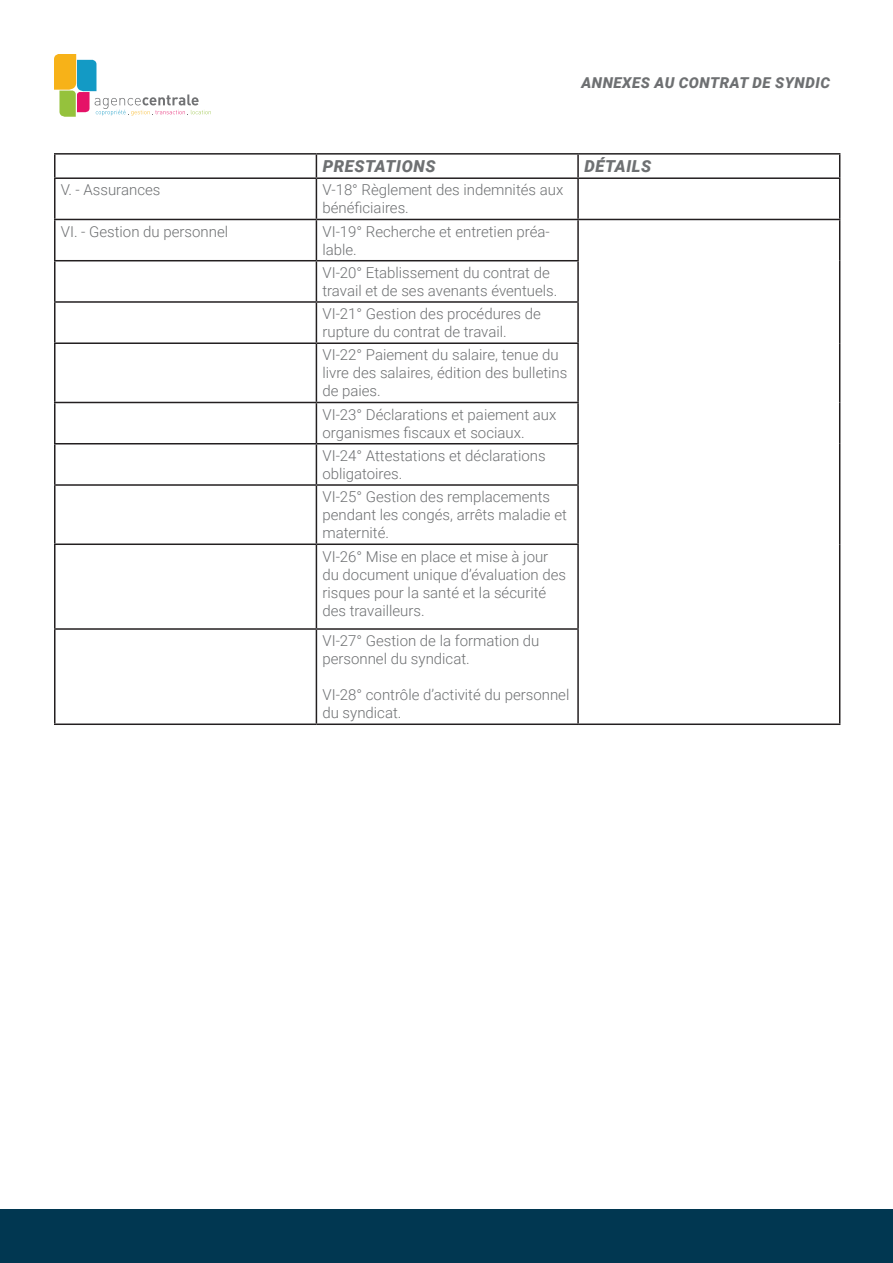
<style>
.page{position:relative;width:893px;height:1263px;background:#fff}
.page>*{position:absolute;margin:0;border:0;box-sizing:border-box;transform-origin:0 0}
.t1{font:italic 900 16.5px "Roboto";letter-spacing:.035em;color:#6e7072}
.t2{font:300 15px/18px "Roboto";color:#6e7072}
.t3{font:italic 900 15px "Roboto";letter-spacing:.035em;color:#6e7072}
</style>
<div class="page">
<div style="left:0;top:1209px;width:893px;height:54px;background:#013751"></div>
<svg style="left:54px;top:54px;width:157px;height:63px"></svg>
<hr style="left:54px;top:153px;width:262px;height:2px;background:#231f20">
<hr style="left:54px;top:155px;width:2px;height:22px;background:#231f20">
<hr style="left:316px;top:153px;width:262px;height:2px;background:#231f20">
<svg style="left:316px;top:155px;width:1px;height:22px"></svg>
<hr style="left:578px;top:153px;width:262px;height:2px;background:#231f20">
<hr style="left:577px;top:155px;width:2px;height:22px;background:#231f20">
<svg style="left:839px;top:155px;width:1px;height:22px"></svg>
<hr style="left:54px;top:177px;width:262px;height:2px;background:#231f20">
<hr style="left:54px;top:179px;width:2px;height:40px;background:#231f20">
<hr style="left:316px;top:177px;width:262px;height:2px;background:#231f20">
<hr style="left:316px;top:179px;width:1px;height:40px;background:#231f20">
<hr style="left:578px;top:177px;width:262px;height:2px;background:#231f20">
<hr style="left:577px;top:179px;width:2px;height:40px;background:#231f20">
<hr style="left:839px;top:179px;width:1px;height:40px;background:#231f20">
<hr style="left:54px;top:219px;width:262px;height:1px;background:#231f20">
<hr style="left:54px;top:220px;width:2px;height:40px;background:#231f20">
<hr style="left:316px;top:219px;width:262px;height:1px;background:#231f20">
<hr style="left:316px;top:220px;width:1px;height:40px;background:#231f20">
<hr style="left:578px;top:219px;width:262px;height:1px;background:#231f20">
<hr style="left:577px;top:220px;width:2px;height:40px;background:#231f20">
<hr style="left:839px;top:220px;width:1px;height:41px;background:#231f20">
<hr style="left:54px;top:260px;width:262px;height:1px;background:#231f20">
<hr style="left:54px;top:261px;width:2px;height:40px;background:#231f20">
<hr style="left:316px;top:260px;width:263px;height:1px;background:#231f20">
<hr style="left:316px;top:261px;width:1px;height:40px;background:#231f20">
<hr style="left:577px;top:261px;width:2px;height:40px;background:#231f20">
<hr style="left:839px;top:261px;width:1px;height:41px;background:#231f20">
<hr style="left:54px;top:301px;width:262px;height:2px;background:#231f20">
<hr style="left:54px;top:303px;width:2px;height:39px;background:#231f20">
<hr style="left:316px;top:301px;width:263px;height:2px;background:#231f20">
<hr style="left:316px;top:303px;width:1px;height:39px;background:#231f20">
<hr style="left:577px;top:303px;width:2px;height:39px;background:#231f20">
<hr style="left:839px;top:302px;width:1px;height:41px;background:#231f20">
<hr style="left:54px;top:342px;width:262px;height:2px;background:#231f20">
<hr style="left:54px;top:344px;width:2px;height:58px;background:#231f20">
<hr style="left:316px;top:342px;width:263px;height:2px;background:#231f20">
<hr style="left:316px;top:344px;width:1px;height:58px;background:#231f20">
<hr style="left:577px;top:344px;width:2px;height:58px;background:#231f20">
<hr style="left:839px;top:343px;width:1px;height:59px;background:#231f20">
<hr style="left:54px;top:402px;width:262px;height:1px;background:#231f20">
<hr style="left:54px;top:403px;width:2px;height:40px;background:#231f20">
<hr style="left:316px;top:402px;width:263px;height:1px;background:#231f20">
<hr style="left:316px;top:403px;width:1px;height:40px;background:#231f20">
<hr style="left:577px;top:403px;width:2px;height:40px;background:#231f20">
<hr style="left:839px;top:402px;width:1px;height:42px;background:#231f20">
<hr style="left:54px;top:443px;width:262px;height:1px;background:#231f20">
<hr style="left:54px;top:444px;width:2px;height:40px;background:#231f20">
<hr style="left:316px;top:443px;width:263px;height:1px;background:#231f20">
<hr style="left:316px;top:444px;width:1px;height:40px;background:#231f20">
<hr style="left:577px;top:444px;width:2px;height:40px;background:#231f20">
<hr style="left:839px;top:444px;width:1px;height:41px;background:#231f20">
<hr style="left:54px;top:484px;width:262px;height:2px;background:#231f20">
<hr style="left:54px;top:486px;width:2px;height:57px;background:#231f20">
<hr style="left:316px;top:484px;width:263px;height:2px;background:#231f20">
<hr style="left:316px;top:486px;width:1px;height:57px;background:#231f20">
<hr style="left:577px;top:486px;width:2px;height:57px;background:#231f20">
<hr style="left:839px;top:485px;width:1px;height:59px;background:#231f20">
<hr style="left:54px;top:543px;width:262px;height:2px;background:#231f20">
<hr style="left:54px;top:545px;width:2px;height:83px;background:#231f20">
<hr style="left:316px;top:543px;width:263px;height:2px;background:#231f20">
<hr style="left:316px;top:545px;width:1px;height:83px;background:#231f20">
<hr style="left:577px;top:545px;width:2px;height:83px;background:#231f20">
<hr style="left:839px;top:544px;width:1px;height:85px;background:#231f20">
<hr style="left:54px;top:628px;width:262px;height:2px;background:#231f20">
<hr style="left:54px;top:630px;width:2px;height:93px;background:#231f20">
<hr style="left:316px;top:628px;width:263px;height:2px;background:#231f20">
<hr style="left:316px;top:630px;width:1px;height:93px;background:#231f20">
<hr style="left:577px;top:630px;width:2px;height:93px;background:#231f20">
<hr style="left:839px;top:629px;width:1px;height:94px;background:#231f20">
<hr style="left:54px;top:723px;width:262px;height:2px;background:#231f20">
<hr style="left:316px;top:723px;width:262px;height:2px;background:#231f20">
<hr style="left:578px;top:723px;width:262px;height:2px;background:#231f20">
<p class="t3" style="left:581px;top:73px;width:250px">ANNEXES AU CONTRAT DE SYNDIC</p>
<p class="t1" style="left:323px;top:155px;width:114px">PRESTATIONS</p>
<p class="t1" style="left:584px;top:155px;width:69px">DÉTAILS</p>
<p class="t2" style="left:61px;top:181px;width:101px">V. - Assurances</p>
<p class="t2" style="left:322px;top:181px;width:242px">V-18° Règlement des indemnités aux bénéficiaires.</p>
<p class="t2" style="left:61px;top:222px;width:169px">VI. - Gestion du personnel</p>
<p class="t2" style="left:322px;top:222px;width:229px">VI-19° Recherche et entretien préa&shy;lable.</p>
<p class="t2" style="left:322px;top:263px;width:237px">VI-20° Etablissement du contrat de travail et de ses avenants éventuels.</p>
<p class="t2" style="left:322px;top:304px;width:220px">VI-21° Gestion des procédures de rupture du contrat de travail.</p>
<p class="t2" style="left:322px;top:346px;width:246px">VI-22° Paiement du salaire, tenue du livre des salaires, édition des bulletins de paies.</p>
<p class="t2" style="left:322px;top:405px;width:235px">VI-23° Déclarations et paiement aux organismes fiscaux et sociaux.</p>
<p class="t2" style="left:322px;top:446px;width:225px">VI-24° Attestations et déclarations obligatoires.</p>
<p class="t2" style="left:322px;top:487px;width:246px">VI-25° Gestion des remplacements pendant les congés, arrêts maladie et maternité.</p>
<p class="t2" style="left:322px;top:547px;width:245px">VI-26° Mise en place et mise à jour du document unique d’évaluation des risques pour la santé et la sécurité des travailleurs.</p>
<p class="t2" style="left:322px;top:631px;width:219px">VI-27° Gestion de la formation du personnel du syndicat.</p>
<p class="t2" style="left:322px;top:685px;width:248px">VI-28° contrôle d’activité du personnel du syndicat.</p>
</div>
